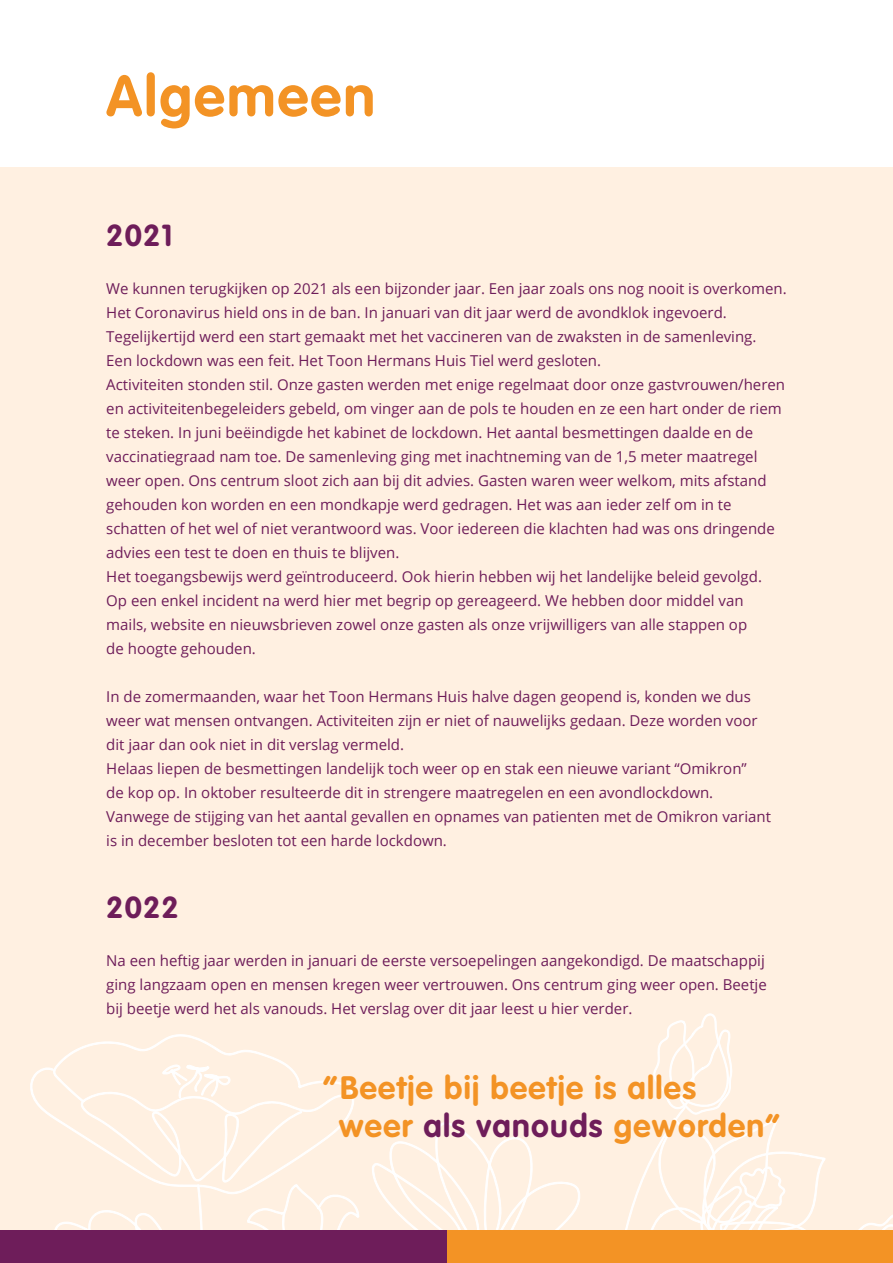
<style>
.page{position:relative;width:893px;height:1263px;background:#fff}
.page>*{position:absolute;margin:0;border:0;box-sizing:border-box;transform-origin:0 0}
.t1{font:700 56.85px "VAG Rounded Std";letter-spacing:.04em;color:#f39325}
.t2{font:700 31.95px/38.4px "VAG Rounded Std";letter-spacing:.04em;color:#f39325}
.t3{font:700 30px "VAG Rounded Std";letter-spacing:.04em;color:#6e1d5a}
.t4{font:15px/24px "Open Sans";color:#6e1d5a}
.s1{color:#6e1d5a}
</style>
<div class="page">
<div style="left:0;top:168px;width:893px;height:1095px;background:#fff0e1"></div>
<svg style="left:30px;top:1034px;width:255px;height:66px"></svg>
<svg style="left:34px;top:1063px;width:325px;height:167px"></svg>
<svg style="left:372px;top:1013px;width:521px;height:217px"></svg>
<div style="left:446px;top:1230px;width:447px;height:33px;background:#f39325"></div>
<div style="left:0;top:1230px;width:446px;height:33px;background:#6e1d5a"></div>
<h1 class="t1" style="left:106px;top:72px;width:270px">Algemeen</h1>
<h3 class="t3" style="left:106px;top:223px;width:68px">2021</h3>
<p class="t4" style="left:106px;top:278px;width:682px">We kunnen terugkijken op 2021 als een bijzonder jaar. Een jaar zoals ons nog nooit is overkomen.<br>Het Coronavirus hield ons in de ban. In januari van dit jaar werd de avondklok ingevoerd.<br>Tegelijkertijd werd een start gemaakt met het vaccineren van de zwaksten in de samenleving.<br>Een lockdown was een feit. Het Toon Hermans Huis Tiel werd gesloten.<br>Activiteiten stonden stil. Onze gasten werden met enige regelmaat door onze gastvrouwen/heren en activiteitenbegeleiders gebeld, om vinger aan de pols te houden en ze een hart onder de riem te steken. In juni beëindigde het kabinet de lockdown. Het aantal besmettingen daalde en de vaccinatiegraad nam toe. De samenleving ging met inachtneming van de 1,5 meter maatregel weer open. Ons centrum sloot zich aan bij dit advies. Gasten waren weer welkom, mits afstand gehouden kon worden en een mondkapje werd gedragen. Het was aan ieder zelf om in te schatten of het wel of niet verantwoord was. Voor iedereen die klachten had was ons dringende advies een test te doen en thuis te blijven.<br>Het toegangsbewijs werd geïntroduceerd. Ook hierin hebben wij het landelijke beleid gevolgd.<br>Op een enkel incident na werd hier met begrip op gereageerd. We hebben door middel van mails, website en nieuwsbrieven zowel onze gasten als onze vrijwilligers van alle stappen op<br>de hoogte gehouden.</p>
<p class="t4" style="left:106px;top:686px;width:666px">In de zomermaanden, waar het Toon Hermans Huis halve dagen geopend is, konden we dus weer wat mensen ontvangen. Activiteiten zijn er niet of nauwelijks gedaan. Deze worden voor dit jaar dan ook niet in dit verslag vermeld.<br>Helaas liepen de besmettingen landelijk toch weer op en stak een nieuwe variant “Omikron”<br>de kop op. In oktober resulteerde dit in strengere maatregelen en een avondlockdown.<br>Vanwege de stijging van het aantal gevallen en opnames van patienten met de Omikron variant is in december besloten tot een harde lockdown.</p>
<h3 class="t3" style="left:106px;top:895px;width:74px">2022</h3>
<p class="t4" style="left:106px;top:950px;width:662px">Na een heftig jaar werden in januari de eerste versoepelingen aangekondigd. De maatschappij ging langzaam open en mensen kregen weer vertrouwen. Ons centrum ging weer open. Beetje bij beetje werd het als vanouds. Het verslag over dit jaar leest u hier verder.</p>
<h2 class="t2" style="left:339px;top:1070px;width:443px;text-indent:-15px">“ Beetje bij beetje is alles<br>weer <span class="s1">als vanouds</span> geworden”</h2>
</div>
